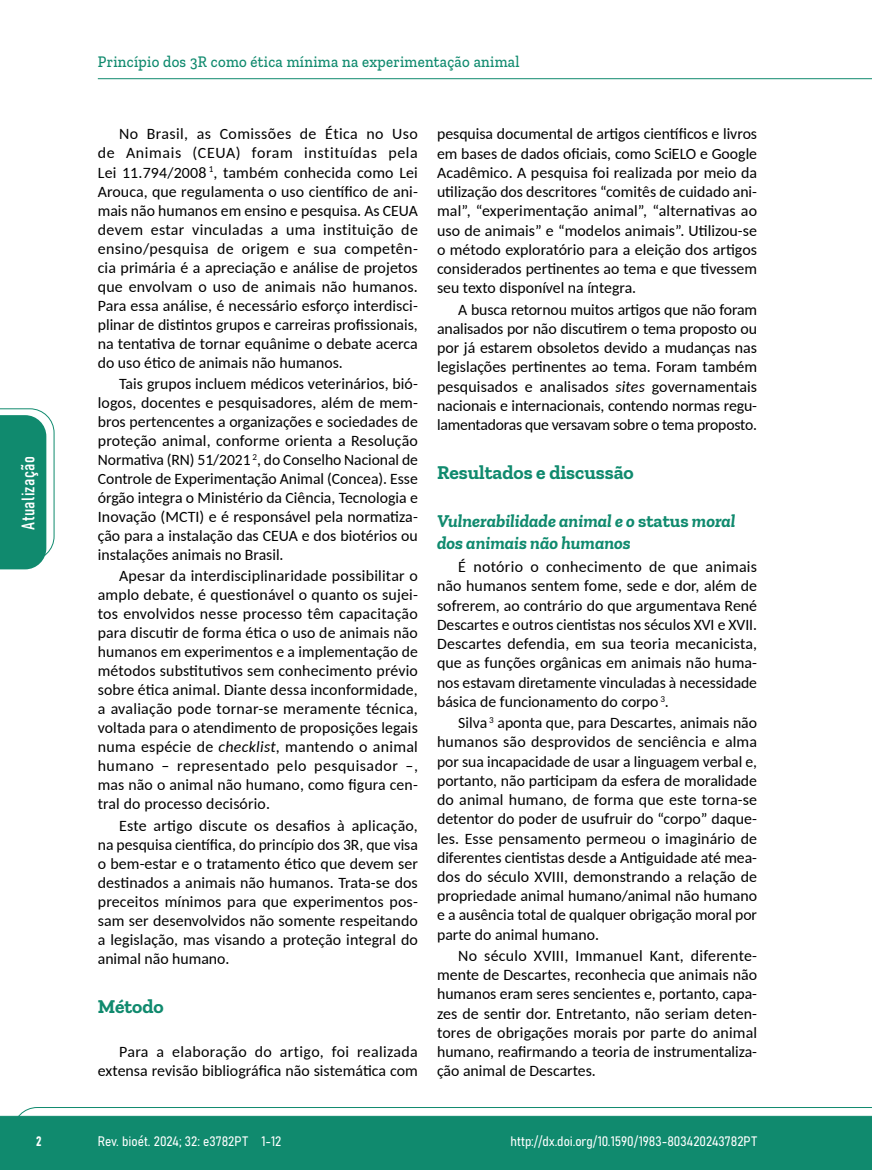
<style>
.page{position:relative;width:872px;height:1170px;background:#fff}
.page>*{position:absolute;margin:0;border:0;box-sizing:border-box;transform-origin:0 0}
.t1{font:700 19.5px "Zilla Slab";color:#108a6e}
.t2{font:italic 700 18px/21.9px "Zilla Slab";color:#108a6e}
.t3{font:18px "Bahnschrift";letter-spacing:.02em;color:#fff}
.t4{font:500 16.5px "Zilla Slab";letter-spacing:.02em;color:#108a6e;scale:.9 1}
.t5{font:15.75px/19px "Carlito";color:#000;text-align:justify}
.t6{font:13.5px "Bahnschrift";color:#fff}
.s1{font-style:italic}
.s2{font-style:normal}
</style>
<div class="page">
<svg style="left:12px;top:1107px;width:860px;height:62px;background:#2e9880"></svg>
<hr style="left:98px;top:78px;width:774px;height:1px;background:#108a6e">
<svg style="left:0;top:408px;width:55px;height:161px"></svg>
<p class="t3" style="left:15px;top:529px;width:75px;rotate:-90deg">Atualização</p>
<p class="t4" style="left:98px;top:53px;width:470px">Princípio dos 3R como ética mínima na experimentação animal</p>
<p class="t5" style="left:98px;top:124px;width:321px;text-indent:21px">No Brasil, as Comissões de Ética no Uso de Animais (CEUA) foram instituídas pela Lei 11.794/2008 <sup>1</sup>, também conhecida como Lei Arouca, que regulamenta o uso científico de ani&shy;mais não humanos em ensino e pesquisa. As CEUA devem estar vinculadas a uma instituição de ensino/pesquisa de origem e sua competên&shy;cia primária é a apreciação e análise de projetos que envolvam o uso de animais não humanos.<br>Para essa análise, é necessário esforço interdisci&shy;plinar de distintos grupos e carreiras profissionais, na tentativa de tornar equânime o debate acerca do uso ético de animais não humanos.</p>
<p class="t5" style="left:98px;top:373px;width:321px;text-indent:21px">Tais grupos incluem médicos veterinários, bió&shy;logos, docentes e pesquisadores, além de mem&shy;bros pertencentes a organizações e sociedades de proteção animal, conforme orienta a Resolução Normativa (RN) 51/2021 <sup>2</sup>, do Conselho Nacional de Controle de Experimentação Animal (Concea). Esse órgão integra o Ministério da Ciência, Tecnologia e Inovação (MCTI) e é responsável pela normatiza&shy;ção para a instalação das CEUA e dos biotérios ou instalações animais no Brasil.</p>
<p class="t5" style="left:98px;top:565px;width:322px;text-indent:21px">Apesar da interdisciplinaridade possibilitar o amplo debate, é questionável o quanto os sujei&shy;tos envolvidos nesse processo têm capacitação para discutir de forma ética o uso de animais não humanos em experimentos e a implementação de métodos substitutivos sem conhecimento prévio sobre ética animal. Diante dessa inconformidade, a avaliação pode tornar-se meramente técnica, voltada para o atendimento de proposições legais numa espécie de <span class="s1">checklist</span>, mantendo o animal humano – representado pelo pesquisador –, mas não o animal não humano, como figura cen&shy;tral do processo decisório.</p>
<p class="t5" style="left:98px;top:815px;width:321px;text-indent:21px">Este artigo discute os desafios à aplicação, na pesquisa científica, do princípio dos 3R, que visa o bem-estar e o tratamento ético que devem ser destinados a animais não humanos. Trata-se dos preceitos mínimos para que experimentos pos&shy;sam ser desenvolvidos não somente respeitando a legislação, mas visando a proteção integral do animal não humano.</p>
<p class="t1" style="left:98px;top:995px;width:67px">Método</p>
<p class="t5" style="left:98px;top:1041px;width:321px;text-align:right">Para a elaboração do artigo, foi realizada extensa revisão bibliográfica não sistemática com</p>
<p class="t5" style="left:437px;top:124px;width:321px">pesquisa documental de artigos científicos e livros em bases de dados oficiais, como SciELO e Google Acadêmico. A pesquisa foi realizada por meio da utilização dos descritores “comitês de cuidado ani&shy;mal”, “experimentação animal”, “alternativas ao uso de animais” e “modelos animais”. Utilizou-se o método exploratório para a eleição dos artigos considerados pertinentes ao tema e que tivessem seu texto disponível na íntegra.</p>
<p class="t5" style="left:437px;top:299px;width:322px;text-indent:21px">A busca retornou muitos artigos que não foram analisados por não discutirem o tema proposto ou por já estarem obsoletos devido a mudanças nas legislações pertinentes ao tema. Foram também pesquisados e analisados <span class="s1">sites</span> governamentais nacionais e internacionais, contendo normas regu&shy;lamentadoras que versavam sobre o tema proposto.</p>
<p class="t1" style="left:437px;top:461px;width:198px">Resultados e discussão</p>
<p class="t2" style="left:437px;top:510px;width:300px">Vulnerabilidade animal e o <span class="s2">status</span> moral dos animais não humanos</p>
<p class="t5" style="left:437px;top:556px;width:322px;text-indent:21px">É notório o conhecimento de que animais não humanos sentem fome, sede e dor, além de sofrerem, ao contrário do que argumentava René Descartes e outros cientistas nos séculos XVI e XVII.<br>Descartes defendia, em sua teoria mecanicista, que as funções orgânicas em animais não huma&shy;nos estavam diretamente vinculadas à necessidade básica de funcionamento do corpo <sup>3</sup>.</p>
<p class="t5" style="left:437px;top:712px;width:321px;text-indent:21px">Silva <sup>3</sup> aponta que, para Descartes, animais não humanos são desprovidos de senciência e alma por sua incapacidade de usar a linguagem verbal e, portanto, não participam da esfera de moralidade do animal humano, de forma que este torna-se detentor do poder de usufruir do “corpo” daque&shy;les. Esse pensamento permeou o imaginário de diferentes cientistas desde a Antiguidade até mea&shy;dos do século XVIII, demonstrando a relação de propriedade animal humano/animal não humano e a ausência total de qualquer obrigação moral por parte do animal humano.</p>
<p class="t5" style="left:437px;top:945px;width:321px;text-indent:21px">No século XVIII, Immanuel Kant, diferente&shy;mente de Descartes, reconhecia que animais não humanos eram seres sencientes e, portanto, capa&shy;zes de sentir dor. Entretanto, não seriam deten&shy;tores de obrigações morais por parte do animal humano, reafirmando a teoria de instrumentaliza&shy;ção animal de Descartes.</p>
<p class="t6" style="left:36px;top:1130px;width:7px">2</p>
<p class="t6" style="left:98px;top:1131px;width:185px">Rev. bioét. 2024; 32: e3782PT 1-12</p>
<p class="t6" style="left:510px;top:1131px;width:248px">http://dx.doi.org/10.1590/1983-803420243782PT</p>
</div>
